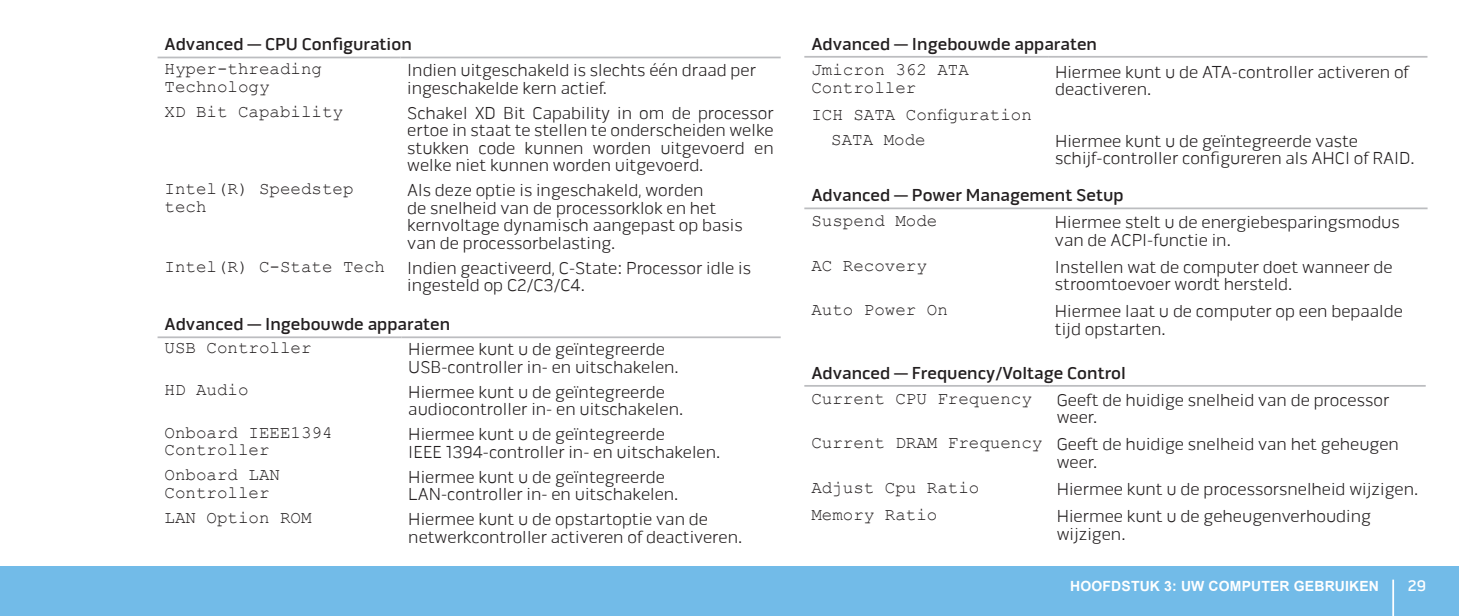
<style>
.page{position:relative;width:1459px;height:616px;background:#fff}
.page>*{position:absolute;margin:0;border:0;box-sizing:border-box;transform-origin:0 0}
.t1{font:300 17.5px/17.5px "Pill Alt 600 mg";color:#231f20}
.t2{font:17.5px/17.5px "Courier New";color:#231f20}
.t3{font:500 17.5px "Pill Alt 600 mg";color:#231f20}
.t4{font:500 15.75px "Pill Alt 600 mg";color:#fff}
.t5{font:700 14px "Arial";letter-spacing:.01em;color:#fff}
.s1{font-family:"Courier New";font-weight:400}
</style>
<div class="page">
<div style="left:0;top:566px;width:1458px;height:49px;background:#72bbe8"></div>
<hr style="left:1392px;top:579px;width:2px;height:36px;background:#fff">
<hr style="left:158px;top:57px;width:242px;height:1px;background:#bcbdc0">
<hr style="left:400px;top:57px;width:380px;height:1px;background:#bcbdc0">
<hr style="left:158px;top:336px;width:243px;height:2px;background:#bcbdc0">
<hr style="left:401px;top:336px;width:379px;height:2px;background:#bcbdc0">
<hr style="left:804px;top:56px;width:244px;height:2px;background:#bcbdc0">
<hr style="left:1048px;top:56px;width:379px;height:2px;background:#bcbdc0">
<hr style="left:804px;top:207px;width:244px;height:2px;background:#bcbdc0">
<hr style="left:1048px;top:207px;width:379px;height:2px;background:#bcbdc0">
<hr style="left:804px;top:384px;width:245px;height:2px;background:#bcbdc0">
<hr style="left:1049px;top:384px;width:376px;height:2px;background:#bcbdc0">
<p class="t3" style="left:164px;top:34px;width:249px">Advanced — CPU Configuration</p>
<p class="t2" style="left:164px;top:59px;width:159px">Hyper-threading<br>Technology</p>
<p class="t1" style="left:407px;top:62px;width:350px">Indien uitgeschakeld is slechts één draad per ingeschakelde kern actief.</p>
<p class="t2" style="left:164px;top:102px;width:180px">XD Bit Capability</p>
<p class="t1" style="left:407px;top:104px;width:368px;text-align:justify">Schakel XD Bit Capability in om de processor ertoe in staat te stellen te onderscheiden welke stukken code kunnen worden uitgevoerd en welke niet kunnen worden uitgevoerd.</p>
<p class="t2" style="left:164px;top:179px;width:191px">Intel(R) Speedstep tech</p>
<p class="t1" style="left:407px;top:181px;width:337px">Als deze optie is ingeschakeld, worden<br>de snelheid van de processorklok en het kernvoltage dynamisch aangepast op basis van de processorbelasting.</p>
<p class="t2" style="left:164px;top:256px;width:222px">Intel(R) C-State Tech</p>
<p class="t1" style="left:407px;top:259px;width:345px">Indien geactiveerd, C-State: Processor idle is ingesteld op C2/C3/C4.</p>
<p class="t3" style="left:164px;top:314px;width:287px">Advanced — Ingebouwde apparaten</p>
<p class="t2" style="left:164px;top:338px;width:148px">USB Controller</p>
<p class="t1" style="left:408px;top:340px;width:272px">Hiermee kunt u de geïntegreerde<br>USB-controller in- en uitschakelen.</p>
<p class="t2" style="left:164px;top:380px;width:85px">HD Audio</p>
<p class="t1" style="left:408px;top:383px;width:276px">Hiermee kunt u de geïntegreerde audiocontroller in- en uitschakelen.</p>
<p class="t2" style="left:164px;top:423px;width:169px">Onboard IEEE1394<br>Controller</p>
<p class="t1" style="left:408px;top:425px;width:313px">Hiermee kunt u de geïntegreerde<br>IEEE 1394-controller in- en uitschakelen.</p>
<p class="t2" style="left:164px;top:465px;width:117px">Onboard LAN<br>Controller</p>
<p class="t1" style="left:408px;top:467px;width:272px">Hiermee kunt u de geïntegreerde<br>LAN-controller in- en uitschakelen.</p>
<p class="t2" style="left:164px;top:507px;width:148px">LAN Option ROM</p>
<p class="t1" style="left:408px;top:510px;width:335px">Hiermee kunt u de opstartoptie van de netwerkcontroller activeren of deactiveren.</p>
<p class="t3" style="left:811px;top:34px;width:287px">Advanced — Ingebouwde apparaten</p>
<p class="t2" style="left:811px;top:61px;width:159px">Jmicron 362 ATA<br>Controller</p>
<p class="t1" style="left:1055px;top:63px;width:355px">Hiermee kunt u de ATA-controller activeren of deactiveren.</p>
<p class="t2" style="left:831px;top:101px;width:202px;line-height:24.7px;text-indent:-20px">ICH SATA Configuration<br>SATA Mode</p>
<p class="t1" style="left:1055px;top:132px;width:361px">Hiermee kunt u de geïntegreerde vaste schijf-controller configureren als AHCI of RAID.</p>
<p class="t3" style="left:811px;top:185px;width:314px">Advanced — Power Management Setup</p>
<p class="t2" style="left:811px;top:211px;width:127px">Suspend Mode</p>
<p class="t1" style="left:1055px;top:213px;width:346px">Hiermee stelt u de energiebesparingsmodus van de ACPI-functie in.</p>
<p class="t2" style="left:811px;top:255px;width:117px">AC Recovery</p>
<p class="t1" style="left:1055px;top:258px;width:339px">Instellen wat de computer doet wanneer de stroomtoevoer wordt hersteld.</p>
<p class="t2" style="left:811px;top:300px;width:138px">Auto Power On</p>
<p class="t1" style="left:1055px;top:302px;width:349px">Hiermee laat u de computer op een bepaalde tijd opstarten.</p>
<p class="t3" style="left:811px;top:362px;width:316px">Advanced — Frequency/Voltage Control</p>
<p class="t2" style="left:811px;top:388px;width:222px">Current CPU Frequency</p>
<p class="t1" style="left:1056px;top:391px;width:334px">Geeft de huidige snelheid van de processor weer.</p>
<p class="t1" style="left:1056px;top:435px;width:344px;text-indent:-245px"><span class="s1">Current DRAM Frequency</span> Geeft de huidige snelheid van het geheugen weer.</p>
<p class="t2" style="left:811px;top:477px;width:169px">Adjust Cpu Ratio</p>
<p class="t1" style="left:1056px;top:480px;width:363px">Hiermee kunt u de processorsnelheid wijzigen.</p>
<p class="t2" style="left:811px;top:504px;width:127px">Memory Ratio</p>
<p class="t1" style="left:1056px;top:507px;width:316px">Hiermee kunt u de geheugenverhouding wijzigen.</p>
<p class="t5" style="left:1070px;top:576px;width:12px">HOO</p>
<p class="t5" style="left:1102px;top:576px;width:276px">FDSTUK 3: UW COMPUTER GEBRUIKEN</p>
<p class="t4" style="left:1407px;top:576px;width:20px">29</p>
</div>
